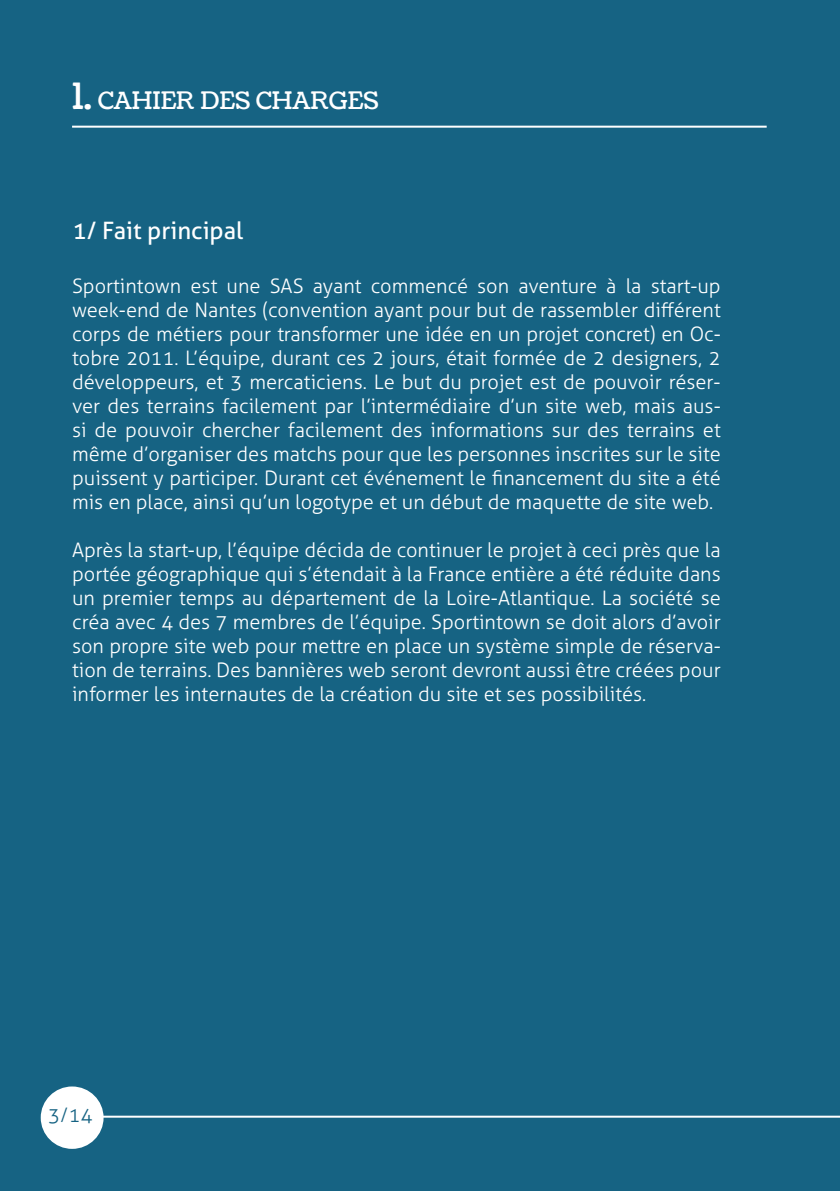
<style>
.page{position:relative;width:840px;height:1191px;background:#fff}
.page>*{position:absolute;margin:0;border:0;box-sizing:border-box;transform-origin:0 0}
.t1{font:24px "Coustard";color:#fff}
.t2{font:24px "Aller";color:#fff}
.t3{font:300 20px/24px "Aller";color:#fff;text-align:justify}
.t4{font:300 20px "Aller";color:#166383}
.s1{font-size:36px}
</style>
<div class="page">
<div style="left:0;top:0;width:839px;height:1191px;background:#166383"></div>
<hr style="left:101px;top:1115px;width:738px;height:2px;background:#fff">
<div style="left:41px;top:1086px;width:62px;height:62px;background:#fff;border-radius:50%"></div>
<hr style="left:72px;top:126px;width:694px;height:2px;background:#fff">
<p class="t1" style="left:72px;top:84px;width:308px"><span class="s1">1.</span> CAHIER DES CHARGES</p>
<p class="t2" style="left:72px;top:216px;width:172px">1/ Fait principal</p>
<p class="t3" style="left:72px;top:274px;width:650px">Sportintown est une SAS ayant commencé son aventure à la start-up week-end de Nantes (convention ayant pour but de rassembler différent corps de métiers pour transformer une idée en un projet concret) en Oc&shy;tobre 2011. L’équipe, durant ces 2 jours, était formée de 2 designers, 2 développeurs, et 3 mercaticiens. Le but du projet est de pouvoir réser&shy;ver des terrains facilement par l’intermédiaire d’un site web, mais aus&shy;si de pouvoir chercher facilement des informations sur des terrains et même d’organiser des matchs pour que les personnes inscrites sur le site puissent y participer. Durant cet événement le financement du site a été mis en place, ainsi qu’un logotype et un début de maquette de site web.</p>
<p class="t3" style="left:72px;top:538px;width:650px">Après la start-up, l’équipe décida de continuer le projet à ceci près que la portée géographique qui s’étendait à la France entière a été réduite dans un premier temps au département de la Loire-Atlantique. La société se créa avec 4 des 7 membres de l’équipe. Sportintown se doit alors d’avoir son propre site web pour mettre en place un système simple de réserva&shy;tion de terrains. Des bannières web seront devront aussi être créées pour informer les internautes de la création du site et ses possibilités.</p>
<p class="t4" style="left:48px;top:1103px;width:46px">3/14</p>
</div>
